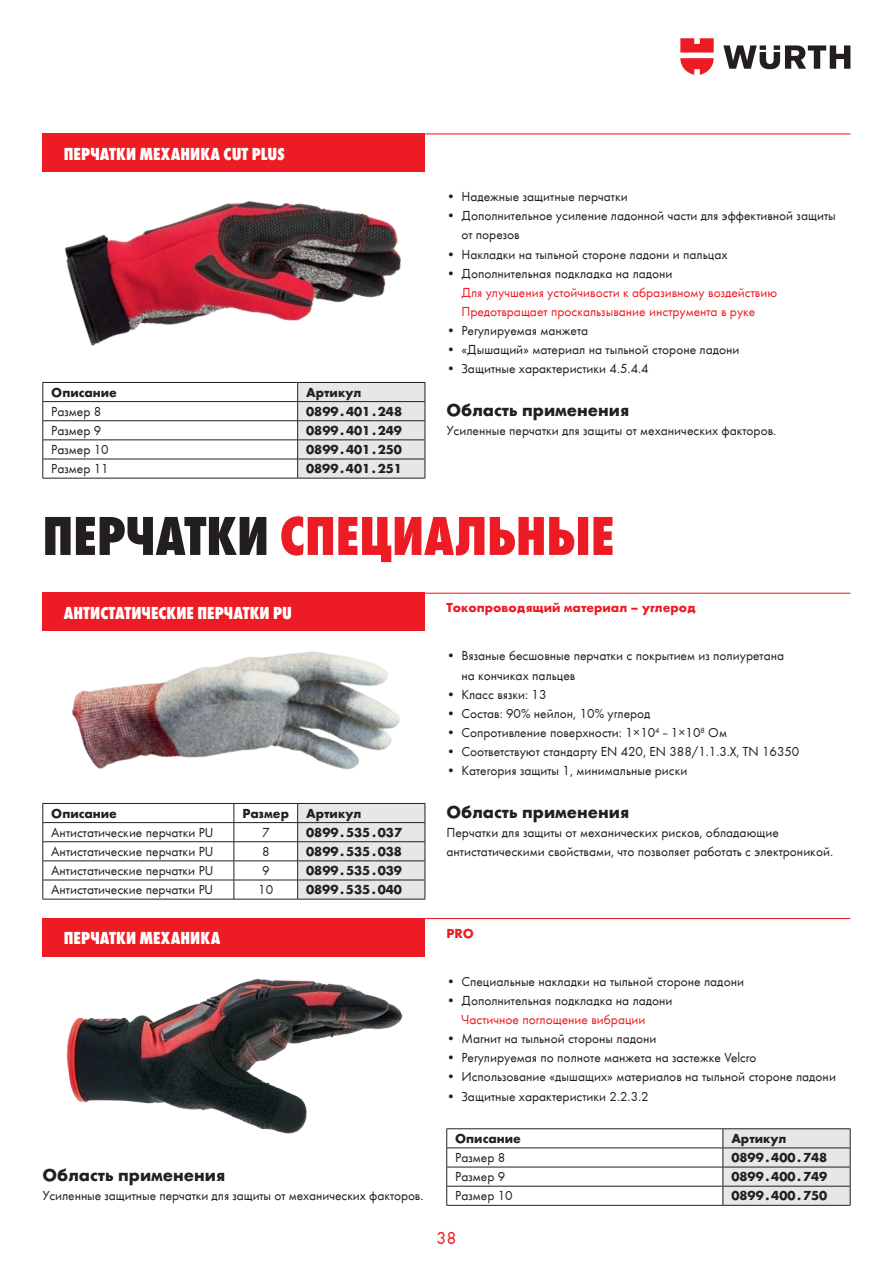
<style>
.page{position:relative;width:893px;height:1263px;background:#fff}
.page>*{position:absolute;margin:0;border:0;box-sizing:border-box;transform-origin:0 0}
.t1{font:800 condensed 57px "Wuerth";color:#ed1c24}
.t2{font:800 condensed 18px "Wuerth";letter-spacing:.005em;color:#fff}
.t3{font:700 18px "Wuerth";color:#231f20}
.t4{font:18px "Wuerth";color:#ed1c24}
.t5{font:13.5px/19.2px "Wuerth";color:#231f20}
.t6{font:700 13.5px "Wuerth";color:#231f20}
.t7{font:13.5px/19.2px "Wuerth";color:#ed1c24}
.t8{font:700 13.5px "Wuerth";color:#ed1c24}
.s1{color:#231f20}
</style>
<div class="page">
<svg style="left:723px;top:45px;width:127px;height:24px"></svg>
<svg style="left:680px;top:38px;width:34px;height:37px"></svg>
<div style="left:43px;top:133px;width:382px;height:39px;background:#ed1c24"></div>
<hr style="left:425px;top:133px;width:425px;height:1px;background:#ed1c24">
<img style="left:64px;top:201px;width:337px;height:145px">
<hr style="left:43px;top:382px;width:255px;height:1px;background:#231f20">
<hr style="left:43px;top:401px;width:255px;height:1px;background:#231f20">
<hr style="left:43px;top:420px;width:255px;height:1px;background:#231f20">
<hr style="left:43px;top:440px;width:255px;height:1px;background:#231f20">
<hr style="left:43px;top:459px;width:255px;height:1px;background:#231f20">
<svg style="left:43px;top:383px;width:1px;height:95px"></svg>
<hr style="left:43px;top:478px;width:255px;height:1px;background:#231f20">
<svg style="left:297px;top:382px;width:129px;height:96px;background:#d7d8d9"></svg>
<hr style="left:298px;top:478px;width:127px;height:1px;background:#231f20">
<div style="left:43px;top:593px;width:382px;height:38px;background:#ed1c24"></div>
<hr style="left:425px;top:593px;width:425px;height:1px;background:#ed1c24">
<img style="left:71px;top:651px;width:329px;height:119px">
<hr style="left:43px;top:803px;width:191px;height:1px;background:#231f20">
<hr style="left:234px;top:803px;width:64px;height:1px;background:#231f20">
<hr style="left:43px;top:822px;width:191px;height:1px;background:#231f20">
<hr style="left:234px;top:822px;width:64px;height:1px;background:#231f20">
<hr style="left:43px;top:841px;width:191px;height:1px;background:#231f20">
<hr style="left:234px;top:841px;width:64px;height:1px;background:#231f20">
<hr style="left:43px;top:860px;width:191px;height:1px;background:#231f20">
<hr style="left:234px;top:860px;width:64px;height:1px;background:#231f20">
<hr style="left:43px;top:880px;width:191px;height:1px;background:#231f20">
<svg style="left:43px;top:804px;width:1px;height:95px"></svg>
<hr style="left:43px;top:899px;width:191px;height:1px;background:#231f20">
<hr style="left:234px;top:880px;width:64px;height:1px;background:#231f20">
<svg style="left:234px;top:804px;width:1px;height:95px"></svg>
<hr style="left:234px;top:899px;width:64px;height:1px;background:#231f20">
<svg style="left:297px;top:803px;width:129px;height:96px;background:#d7d8d9"></svg>
<hr style="left:298px;top:899px;width:127px;height:1px;background:#231f20">
<div style="left:43px;top:918px;width:382px;height:38px;background:#ed1c24"></div>
<hr style="left:425px;top:918px;width:425px;height:1px;background:#ed1c24">
<img style="left:66px;top:978px;width:337px;height:156px">
<hr style="left:446px;top:1128px;width:277px;height:1px;background:#231f20">
<hr style="left:723px;top:1128px;width:127px;height:1px;background:#231f20">
<hr style="left:446px;top:1148px;width:277px;height:1px;background:#231f20">
<hr style="left:446px;top:1167px;width:277px;height:1px;background:#231f20">
<hr style="left:446px;top:1186px;width:277px;height:1px;background:#231f20">
<svg style="left:446px;top:1129px;width:1px;height:76px"></svg>
<hr style="left:446px;top:1205px;width:277px;height:1px;background:#231f20">
<svg style="left:723px;top:1129px;width:128px;height:76px;background:#dbdbdc"></svg>
<hr style="left:723px;top:1205px;width:127px;height:1px;background:#231f20">
<h2 class="t2" style="left:64px;top:141px;width:223px">ПЕРЧАТКИ МЕХАНИКА CUT PLUS</h2>
<p class="t5" style="left:446px;top:186px;width:183px">• Надежные защитные перчатки</p>
<p class="t5" style="left:461px;top:206px;width:376px;text-indent:-15px">• Дополнительное усиление ладонной части для эффективной защиты от порезов</p>
<p class="t5" style="left:446px;top:244px;width:283px">• Накладки на тыльной стороне ладони и пальцах</p>
<p class="t5" style="left:446px;top:263px;width:228px">• Дополнительная подкладка на ладони</p>
<p class="t7" style="left:461px;top:282px;width:317px">Для улучшения устойчивости к абразивному воздействию<br>Предотвращает проскальзывание инструмента в руке</p>
<p class="t5" style="left:446px;top:320px;width:143px">• Регулируемая манжета</p>
<p class="t5" style="left:446px;top:339px;width:295px">• «Дышащий» материал на тыльной стороне ладони</p>
<p class="t5" style="left:446px;top:359px;width:204px">• Защитные характеристики 4.5.4.4</p>
<p class="t6" style="left:51px;top:382px;width:67px">Описание</p>
<p class="t6" style="left:306px;top:382px;width:57px">Артикул</p>
<p class="t5" style="left:51px;top:401px;width:52px">Размер 8</p>
<p class="t6" style="left:306px;top:401px;width:97px">0899 . 401 . 248</p>
<p class="t5" style="left:51px;top:420px;width:52px">Размер 9</p>
<p class="t6" style="left:306px;top:420px;width:97px">0899 . 401 . 249</p>
<p class="t5" style="left:51px;top:439px;width:59px">Размер 10</p>
<p class="t6" style="left:306px;top:439px;width:97px">0899 . 401 . 250</p>
<p class="t5" style="left:51px;top:458px;width:59px">Размер 11</p>
<p class="t6" style="left:306px;top:459px;width:97px">0899 . 401 . 251</p>
<h1 class="t1" style="left:43px;top:496px;width:573px"><span class="s1">ПЕРЧАТКИ</span> СПЕЦИАЛЬНЫЕ</h1>
<h2 class="t3" style="left:446px;top:396px;width:184px">Область применения</h2>
<p class="t5" style="left:446px;top:420px;width:331px">Усиленные перчатки для защиты от механических факторов.</p>
<h2 class="t2" style="left:64px;top:600px;width:230px">АНТИСТАТИЧЕСКИЕ ПЕРЧАТКИ PU</h2>
<p class="t8" style="left:446px;top:598px;width:251px">Токопроводящий материал – углерод</p>
<p class="t5" style="left:461px;top:646px;width:324px;text-indent:-15px">• Вязаные бесшовные перчатки с покрытием из полиуретана на кончиках пальцев</p>
<p class="t5" style="left:446px;top:684px;width:102px">• Класс вязки: 13</p>
<p class="t5" style="left:446px;top:703px;width:206px">• Состав: 90% нейлон, 10% углерод</p>
<p class="t5" style="left:446px;top:722px;width:282px">• Сопротивление поверхности: 1×10<sup>4</sup> – 1×10<sup>8</sup> Ом</p>
<p class="t5" style="left:446px;top:741px;width:354px">• Соответствуют стандарту EN 420, EN 388/1.1.3.X, TN 16350</p>
<p class="t5" style="left:446px;top:760px;width:243px">• Категория защиты 1, минимальные риски</p>
<h2 class="t3" style="left:446px;top:798px;width:184px">Область применения</h2>
<p class="t5" style="left:446px;top:822px;width:388px">Перчатки для защиты от механических рисков, обладающие антистатическими свойствами, что позволяет работать с электроникой.</p>
<p class="t6" style="left:51px;top:803px;width:67px">Описание</p>
<p class="t6" style="left:242px;top:803px;width:48px">Размер</p>
<p class="t6" style="left:306px;top:803px;width:57px">Артикул</p>
<p class="t5" style="left:51px;top:822px;width:163px">Антистатические перчатки PU</p>
<p class="t5" style="left:262px;top:822px;width:9px">7</p>
<p class="t6" style="left:306px;top:822px;width:97px">0899 . 535 . 037</p>
<p class="t5" style="left:51px;top:841px;width:163px">Антистатические перчатки PU</p>
<p class="t5" style="left:262px;top:841px;width:9px">8</p>
<p class="t6" style="left:306px;top:841px;width:97px">0899 . 535 . 038</p>
<p class="t5" style="left:51px;top:860px;width:163px">Антистатические перчатки PU</p>
<p class="t5" style="left:262px;top:860px;width:9px">9</p>
<p class="t6" style="left:306px;top:860px;width:97px">0899 . 535 . 039</p>
<p class="t5" style="left:51px;top:879px;width:163px">Антистатические перчатки PU</p>
<p class="t5" style="left:258px;top:879px;width:16px">10</p>
<p class="t6" style="left:306px;top:879px;width:97px">0899 . 535 . 040</p>
<h2 class="t2" style="left:64px;top:925px;width:158px">ПЕРЧАТКИ МЕХАНИКА</h2>
<p class="t8" style="left:446px;top:923px;width:29px">PRO</p>
<h2 class="t3" style="left:43px;top:1162px;width:184px">Область применения</h2>
<p class="t5" style="left:43px;top:1185px;width:382px">Усиленные защитные перчатки для защиты от механических факторов.</p>
<p class="t5" style="left:446px;top:971px;width:299px">• Специальные накладки на тыльной стороне ладони</p>
<p class="t5" style="left:446px;top:990px;width:228px">• Дополнительная подкладка на ладони</p>
<p class="t7" style="left:461px;top:1009px;width:186px">Частичное поглощение вибрации</p>
<p class="t5" style="left:446px;top:1028px;width:212px">• Магнит на тыльной стороны ладони</p>
<p class="t5" style="left:446px;top:1047px;width:311px">• Регулируемая по полноте манжета на застежке Velcro</p>
<p class="t5" style="left:446px;top:1067px;width:391px">• Использование «дышащих» материалов на тыльной стороне ладони</p>
<p class="t5" style="left:446px;top:1086px;width:204px">• Защитные характеристики 2.2.3.2</p>
<p class="t6" style="left:455px;top:1128px;width:67px">Описание</p>
<p class="t6" style="left:731px;top:1128px;width:57px">Артикул</p>
<p class="t5" style="left:455px;top:1147px;width:52px">Размер 8</p>
<p class="t6" style="left:731px;top:1147px;width:97px">0899 . 400 . 748</p>
<p class="t5" style="left:455px;top:1166px;width:52px">Размер 9</p>
<p class="t6" style="left:731px;top:1166px;width:97px">0899 . 400 . 749</p>
<p class="t5" style="left:455px;top:1185px;width:59px">Размер 10</p>
<p class="t6" style="left:731px;top:1186px;width:97px">0899 . 400 . 750</p>
<h2 class="t4" style="left:436px;top:1225px;width:21px">38</h2>
</div>
